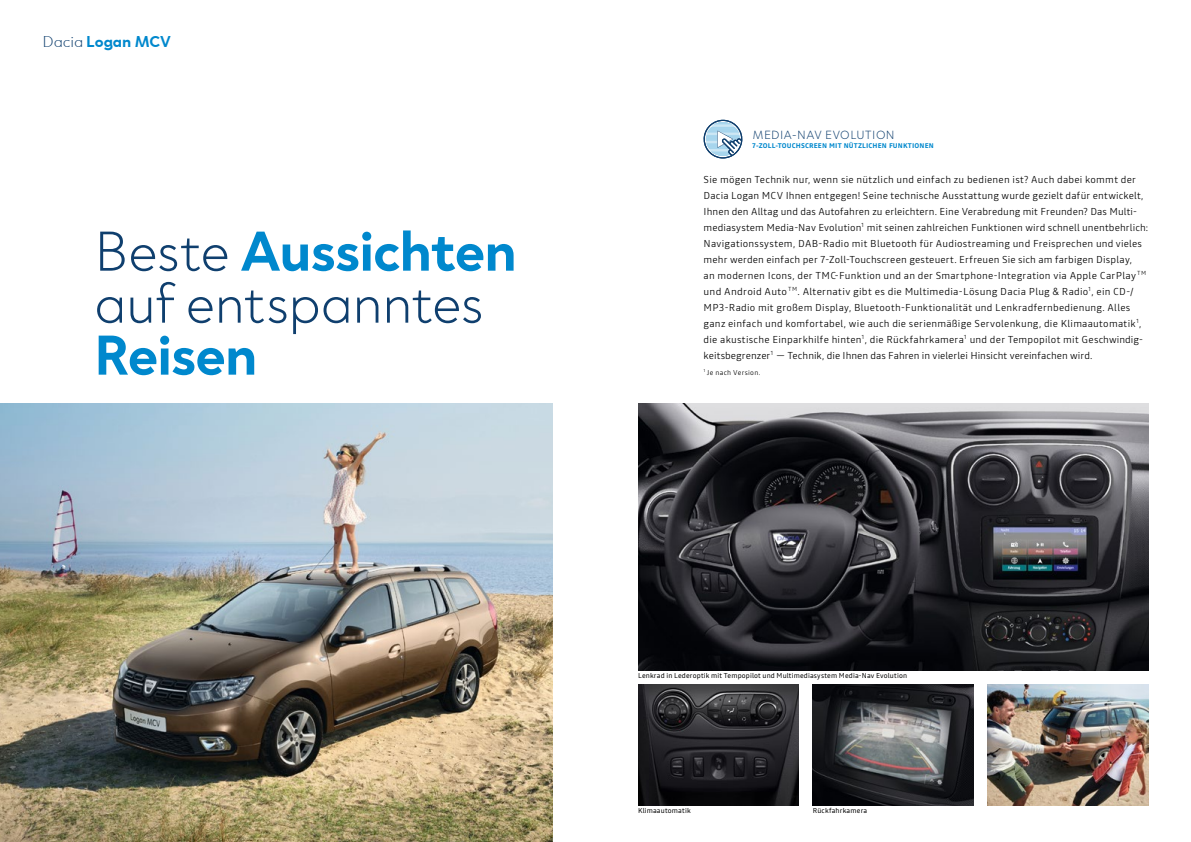
<style>
.page{position:relative;width:1191px;height:842px;background:#fff}
.page>*{position:absolute;margin:0;border:0;box-sizing:border-box;transform-origin:0 0}
.t1{font:300 57px/52px "Dacia Spirit";letter-spacing:-.02em;color:#0f3f6e}
.t2{font:700 57px "Dacia Spirit";letter-spacing:-.02em;color:#0088cd}
.t3{font:700 16px "Dacia Spirit";letter-spacing:-.005em;color:#0088cd}
.t4{font:300 12.1px "Dacia Spirit";letter-spacing:.04em;color:#0f3f6e}
.t5{font:300 10px/16px "Read";letter-spacing:.02em;color:#000}
.t6{font:7px "Read";letter-spacing:.02em;color:#000}
.t7{font:300 7px "Read";letter-spacing:.04em;color:#000}
.t8{font:700 6.8px "Read";letter-spacing:.025em;color:#0088cd}
.s1{font-weight:300;color:#0f3f6e}
.s2{font-weight:700;color:#0088cd}
.s3{font-family:"Arial MT Std"}
</style>
<div class="page">
<img style="left:813px;top:685px;width:160px;height:120px">
<img style="left:638px;top:685px;width:160px;height:120px">
<img style="left:987px;top:685px;width:161px;height:120px">
<img style="left:638px;top:403px;width:510px;height:267px">
<img style="left:0;top:403px;width:553px;height:439px">
<svg style="left:703px;top:120px;width:40px;height:38px"></svg>
<h2 class="t3" style="left:43px;top:32px;width:130px"><span class="s1">Dacia</span> Logan MCV</h2>
<h1 class="t1" style="left:94px;top:225px;width:424px">Beste <span class="s2">Aussichten </span>auf entspanntes</h1>
<h1 class="t2" style="left:94px;top:322px;width:165px">Reisen</h1>
<p class="t4" style="left:752px;top:125px;width:144px">MEDIA-NAV EVOLUTION</p>
<p class="t8" style="left:752px;top:141px;width:183px">7-ZOLL-TOUCHSCREEN MIT NÜTZLICHEN FUNKTIONEN</p>
<p class="t5" style="left:703px;top:171px;width:446px">Sie mögen Technik nur, wenn sie nützlich und einfach zu bedienen ist? Auch dabei kommt der Dacia Logan MCV Ihnen entgegen! Seine technische Ausstattung wurde gezielt dafür entwickelt, Ihnen den Alltag und das Autofahren zu erleichtern. Eine Verabredung mit Freunden? Das Multi&shy;mediasystem Media-Nav Evolution<sup>1</sup> mit seinen zahlreichen Funktionen wird schnell unentbehrlich:<br>Navigationssystem, DAB-Radio mit Bluetooth für Audiostreaming und Freisprechen und vieles mehr werden einfach per 7-Zoll-Touchscreen gesteuert. Erfreuen Sie sich am farbigen Display,<br>an modernen Icons, der TMC-Funktion und an der Smartphone-Integration via Apple CarPlay <sup>TM </sup>und Android Auto <sup>TM</sup>. Alternativ gibt es die Multimedia-Lösung Dacia Plug <span class="s3">&amp;</span> Radio<sup>1</sup>, ein CD-/ MP3-Radio mit großem Display, Bluetooth-Funktionalität und Lenkradfernbedienung. Alles ganz einfach und komfortabel, wie auch die serienmäßige Servolenkung, die Klimaautomatik<sup>1</sup>, die akustische Einparkhilfe hinten<sup>1</sup>, die Rückfahrkamera<sup>1</sup> und der Tempopilot mit Geschwindig&shy;keitsbegrenzer<sup>1</sup> – Technik, die Ihnen das Fahren in vielerlei Hinsicht vereinfachen wird.</p>
<p class="t7" style="left:703px;top:367px;width:58px"><sup>1</sup> Je nach Version.</p>
<p class="t6" style="left:638px;top:671px;width:271px">Lenkrad in Lederoptik mit Tempopilot und Multimediasystem Media-Nav Evolution</p>
<p class="t6" style="left:638px;top:806px;width:54px">Klimaautomatik</p>
<p class="t6" style="left:813px;top:806px;width:56px">Rückfahrkamera</p>
</div>
